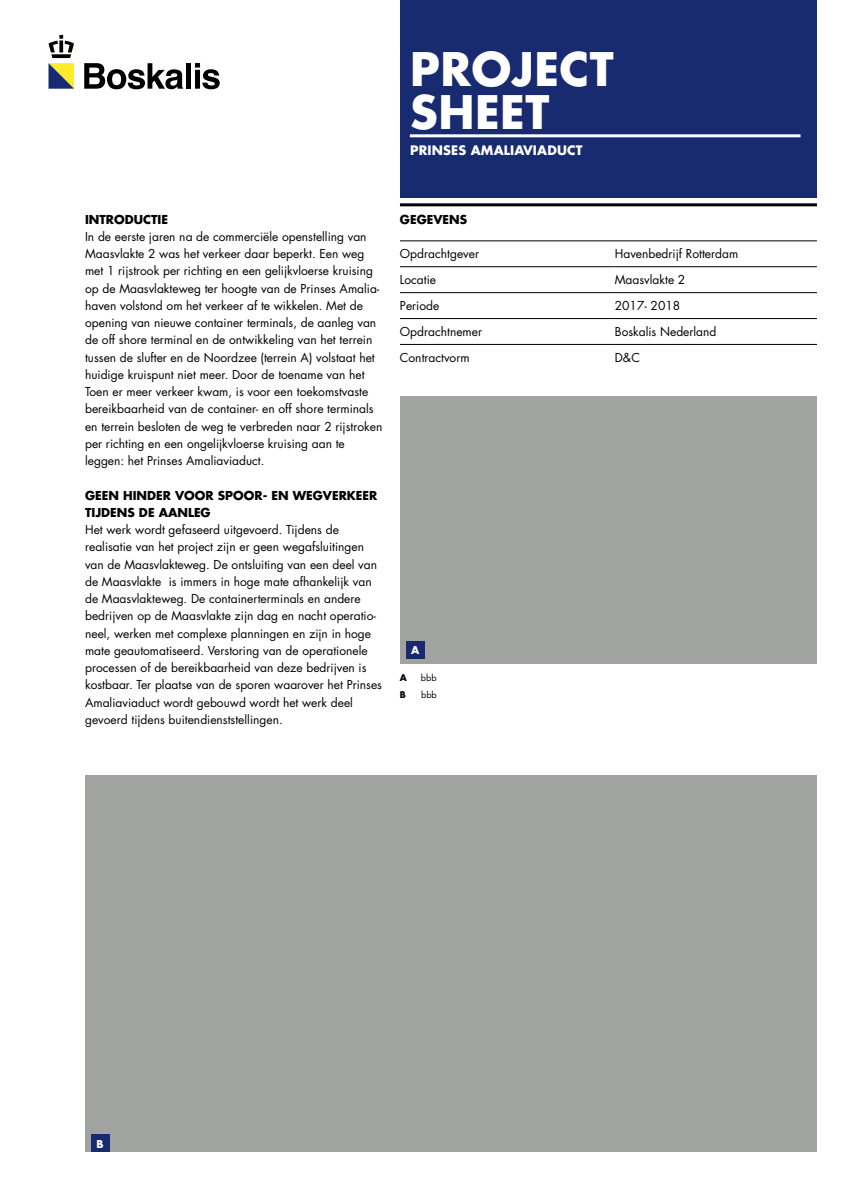
<style>
.page{position:relative;width:851px;height:1191px;background:#fff}
.page>*{position:absolute;margin:0;border:0;box-sizing:border-box;transform-origin:0 0}
.t1{font:700 45px/43px "Futura Std";letter-spacing:.01em;color:#fff}
.t2{font:700 12.75px "Futura Std";letter-spacing:.01em;color:#fff}
.t3{font:12px/17.2px "Futura Std";color:#000}
.t4{font:700 12px "Futura Std";color:#000}
.t5{font:700 10.5px "Futura Std";color:#fff}
.t6{font:9px "Futura Std";color:#000}
.t7{font:700 9px "Futura Std";color:#000}
</style>
<div class="page">
<svg style="left:84px;top:63px;width:99px;height:26px"></svg>
<div style="left:186px;top:63px;width:5px;height:26px;background:#000"></div>
<svg style="left:195px;top:63px;width:25px;height:26px"></svg>
<svg style="left:48px;top:35px;width:26px;height:54px"></svg>
<div style="left:400px;top:0;width:416px;height:198px;background:#182b70"></div>
<hr style="left:410px;top:134px;width:390px;height:3px;background:#fff">
<hr style="left:400px;top:266px;width:214px;height:1px;background:#000">
<hr style="left:400px;top:292px;width:214px;height:1px;background:#000">
<hr style="left:400px;top:318px;width:214px;height:1px;background:#000">
<hr style="left:614px;top:266px;width:202px;height:1px;background:#000">
<hr style="left:614px;top:292px;width:202px;height:1px;background:#000">
<hr style="left:614px;top:318px;width:202px;height:1px;background:#000">
<hr style="left:400px;top:241px;width:214px;height:1px;background:#000">
<hr style="left:614px;top:241px;width:202px;height:1px;background:#000">
<hr style="left:400px;top:344px;width:214px;height:1px;background:#000">
<hr style="left:614px;top:344px;width:202px;height:1px;background:#000">
<hr style="left:400px;top:203px;width:416px;height:3px;background:#000">
<div style="left:400px;top:396px;width:416px;height:267px;background:#a0a39f"></div>
<div style="left:85px;top:776px;width:731px;height:375px;background:#a0a39f"></div>
<div style="left:406px;top:641px;width:18px;height:17px;background:#182b70"></div>
<div style="left:91px;top:1134px;width:18px;height:17px;background:#182b70"></div>
<h1 class="t1" style="left:410px;top:47px;width:205px">PROJECT<br>SHEET</h1>
<p class="t2" style="left:410px;top:141px;width:174px">PRINSES AMALIAVIADUCT</p>
<p class="t4" style="left:85px;top:211px;width:83px">INTRODUCTIE</p>
<p class="t3" style="left:85px;top:228px;width:299px">In de eerste jaren na de commerciële openstelling van Maasvlakte 2 was het verkeer daar beperkt. Een weg met 1 rijstrook per richting en een gelijkvloerse kruising op de Maasvlakteweg ter hoogte van de Prinses Amalia&shy;haven volstond om het verkeer af te wikkelen. Met de opening van nieuwe container terminals, de aanleg van de off shore terminal en de ontwikkeling van het terrein tussen de slufter en de Noordzee (terrein A) volstaat het huidige kruispunt niet meer. Door de toename van het Toen er meer verkeer kwam, is voor een toekomstvaste bereikbaarheid van de container- en off shore terminals en terrein besloten de weg te verbreden naar 2 rijstroken per richting en een ongelijkvloerse kruising aan te leggen: het Prinses Amaliaviaduct.</p>
<p class="t4" style="left:85px;top:487px;width:9px">GEE</p>
<p class="t4" style="left:108px;top:487px;width:87px">N HINDER VOOR</p>
<p class="t4" style="left:218px;top:487px;width:18px">SPOOR</p>
<p class="t4" style="left:262px;top:487px;width:102px">- EN WEGVERKEER</p>
<p class="t4" style="left:85px;top:504px;width:127px">TIJDENS DE AANLEG</p>
<p class="t3" style="left:85px;top:521px;width:298px">Het werk wordt gefaseerd uitgevoerd. Tijdens de realisatie van het project zijn er geen wegafsluitingen van de Maasvlakteweg. De ontsluiting van een deel van de Maasvlakte is immers in hoge mate afhankelijk van de Maasvlakteweg. De containerterminals en andere bedrijven op de Maasvlakte zijn dag en nacht operatio&shy;neel, werken met complexe planningen en zijn in hoge mate geautomatiseerd. Verstoring van de operationele processen of de bereikbaarheid van deze bedrijven is kostbaar. Ter plaatse van de sporen waarover het Prinses Amaliaviaduct wordt gebouwd wordt het werk deel gevoerd tijdens buitendienststellingen.</p>
<p class="t4" style="left:400px;top:211px;width:69px">GEGEVENS</p>
<p class="t3" style="left:400px;top:245px;width:81px">Opdrachtgever</p>
<p class="t3" style="left:614px;top:245px;width:125px">Havenbedrijf Rotterdam</p>
<p class="t3" style="left:400px;top:271px;width:38px">Locatie</p>
<p class="t3" style="left:614px;top:271px;width:72px">Maasvlakte 2</p>
<p class="t3" style="left:400px;top:297px;width:41px">Periode</p>
<p class="t3" style="left:614px;top:297px;width:67px">2017- 2018</p>
<p class="t3" style="left:400px;top:323px;width:84px">Opdrachtnemer</p>
<p class="t3" style="left:614px;top:323px;width:103px">Boskalis Nederland</p>
<p class="t3" style="left:400px;top:349px;width:71px">Contractvorm</p>
<p class="t3" style="left:614px;top:349px;width:27px">D&amp;C</p>
<p class="t5" style="left:411px;top:643px;width:10px">A</p>
<p class="t7" style="left:400px;top:671px;width:5px">A</p>
<p class="t6" style="left:421px;top:672px;width:17px">bbb</p>
<p class="t7" style="left:400px;top:689px;width:8px">B</p>
<p class="t6" style="left:421px;top:689px;width:17px">bbb</p>
<p class="t5" style="left:96px;top:1136px;width:9px">B</p>
</div>
